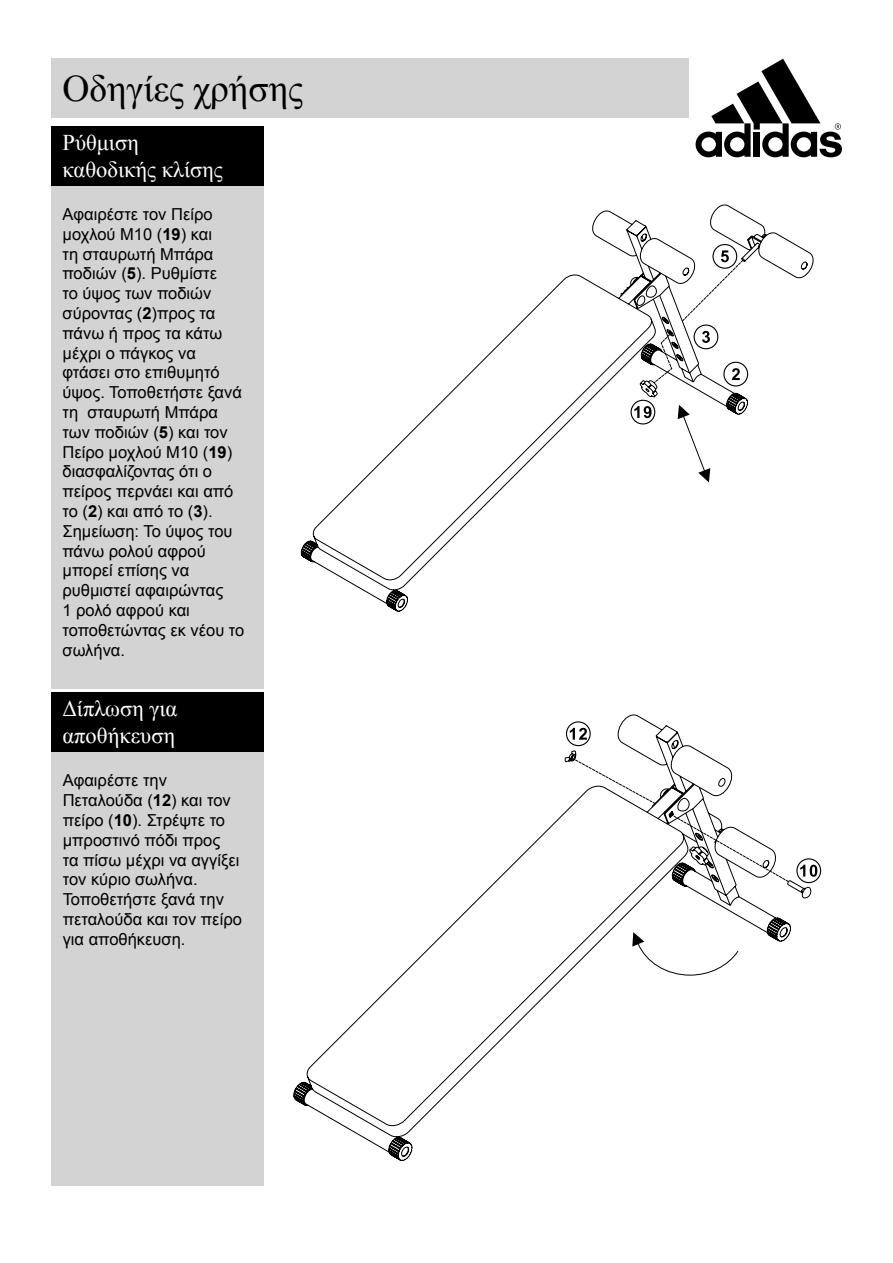
<style>
.page{position:relative;width:893px;height:1263px;background:#fff}
.page>*{position:absolute;margin:0;border:0;box-sizing:border-box;transform-origin:0 0}
.t1{font:37.5px "Times New Roman";color:#000}
.t2{font:22.5px/27px "Times New Roman";color:#fff}
.t3{font:16.5px/19.8px "Arial";color:#000}
.s1{font-weight:700}
</style>
<div class="page">
<div style="left:51px;top:722px;width:213px;height:463px;background:#d3d3d4"></div>
<div style="left:51px;top:59px;width:638px;height:59px;background:#d3d3d4"></div>
<svg style="left:696px;top:59px;width:146px;height:98px"></svg>
<div style="left:51px;top:156px;width:213px;height:532px;background:#d3d3d4"></div>
<div style="left:51px;top:126px;width:213px;height:60px;background:#000"></div>
<div style="left:51px;top:693px;width:213px;height:59px;background:#000"></div>
<svg style="left:592px;top:204px;width:222px;height:63px"></svg>
<svg style="left:630px;top:243px;width:119px;height:18px"></svg>
<svg style="left:293px;top:261px;width:519px;height:900px"></svg>
<svg style="left:632px;top:932px;width:107px;height:44px"></svg>
<svg style="left:565px;top:721px;width:257px;height:163px"></svg>
<h1 class="t1" style="left:63px;top:63px;width:242px">Οδηγίες χρήσης</h1>
<h2 class="t2" style="left:63px;top:129px;width:162px">Ρύθμιση καθοδικής κλίσης</h2>
<p class="t3" style="left:63px;top:204px;width:183px">Αφαιρέστε τον Πείρο μοχλού Μ10 (<span class="s1">19</span>) και<br>τη σταυρωτή Μπάρα ποδιών (<span class="s1">5</span>). Ρυθμίστε<br>το ύψος των ποδιών σύροντας (<span class="s1">2</span>)προς τα πάνω ή προς τα κάτω μέχρι ο πάγκος να φτάσει στο επιθυμητό ύψος. Τοποθετήστε ξανά τη σταυρωτή Μπάρα των ποδιών (<span class="s1">5</span>) και τον<br>Πείρο μοχλού Μ10 (<span class="s1">19</span>) διασφαλίζοντας ότι ο πείρος περνάει και από το (<span class="s1">2</span>) και από το (<span class="s1">3</span>).<br>Σημείωση: Το ύψος του πάνω ρολού αφρού μπορεί επίσης να ρυθμιστεί αφαιρώντας<br>1 ρολό αφρού και τοποθετώντας εκ νέου το σωλήνα.</p>
<h2 class="t2" style="left:63px;top:695px;width:116px">Δίπλωση για αποθήκευση</h2>
<p class="t3" style="left:63px;top:771px;width:181px">Αφαιρέστε την<br>Πεταλούδα (<span class="s1">12</span>) και τον πείρο (<span class="s1">10</span>). Στρέψτε το μπροστινό πόδι προς<br>τα πίσω μέχρι να αγγίξει τον κύριο σωλήνα.<br>Τοποθετήστε ξανά την πεταλούδα και τον πείρο για αποθήκευση.</p>
</div>
